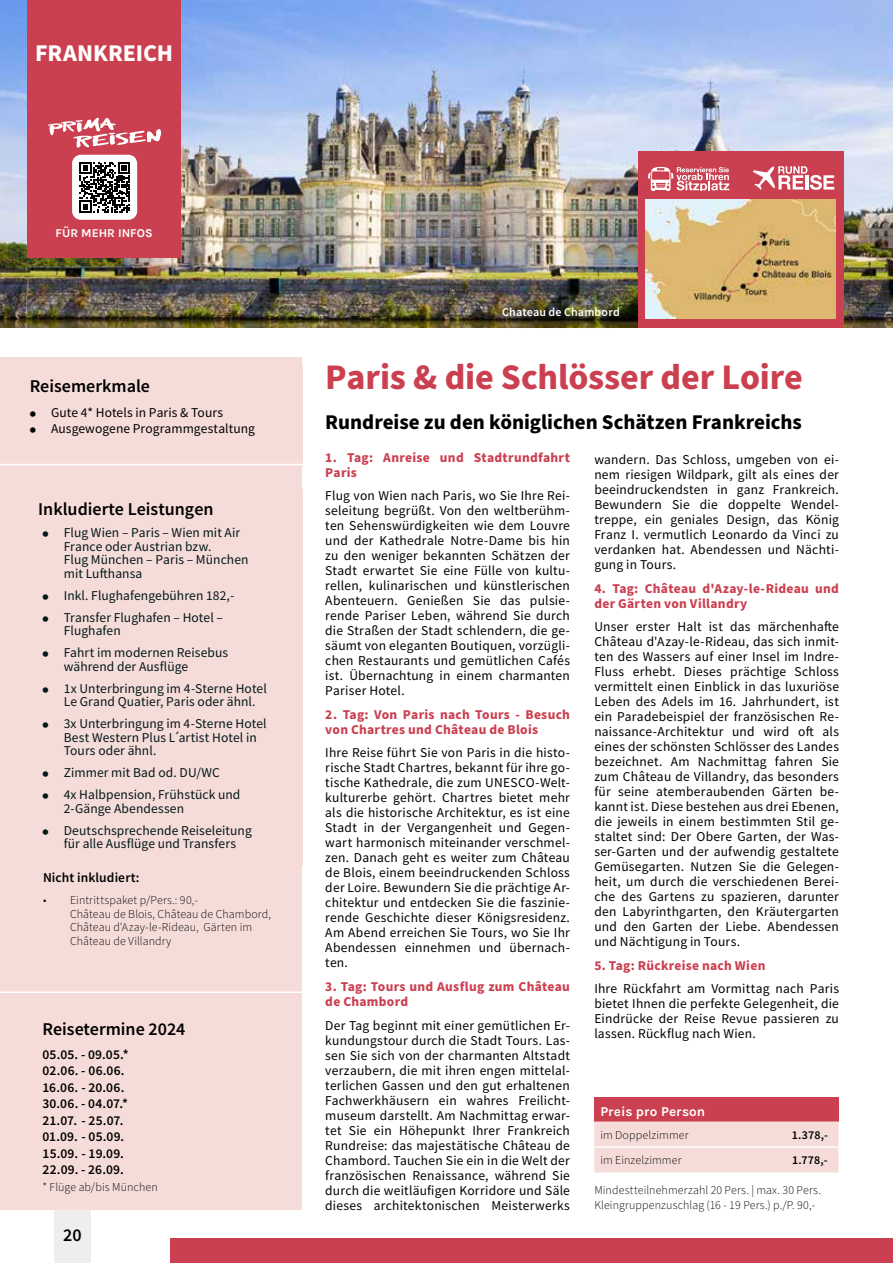
<style>
.page{position:relative;width:893px;height:1263px;background:#fff}
.page>*{position:absolute;margin:0;border:0;box-sizing:border-box;transform-origin:0 0}
.t1{font:700 36px "Source Sans Pro";letter-spacing:-.005em;color:#cb4050}
.t2{font:700 24px "Source Sans Pro";letter-spacing:-.005em;color:#fff}
.t3{font:700 21px "Source Sans Pro";color:#000}
.t4{font:600 18px "Source Sans Pro";color:#000}
.t5{font:13.5px/15px "Source Sans Pro";letter-spacing:.015em;color:#000;text-align:justify}
.t6{font:13.5px/22px "Source Sans Pro";letter-spacing:.005em;color:#031719}
.t7{font:700 13.5px/15px "Source Sans Pro";letter-spacing:.02em;color:#cb4050}
.t8{font:600 13.5px/16.5px "Source Sans Pro";letter-spacing:.015em;color:#000}
.t9{font:700 13.5px "Karla";letter-spacing:.005em;color:#fff}
.t10{font:300 12px/13.5px "Source Sans Pro";letter-spacing:.005em;color:#000}
.t11{font:600 12px "Source Sans Pro";letter-spacing:.01em;color:#fff}
.t12{font:600 12px "Source Sans Pro";letter-spacing:.005em;color:#000}
.t13{font:700 12px "Karla";color:#fff}
.s1{font-family:"Californian FB"}
</style>
<div class="page">
<div style="left:170px;top:1238px;width:723px;height:25px;background:#cb4050"></div>
<div style="left:0;top:357px;width:302px;height:853px;background:#f5dcd9"></div>
<img style="left:0;top:0;width:893px;height:328px">
<div style="left:28px;top:0;width:153px;height:257px;background:#cb4050"></div>
<svg style="left:48px;top:118px;width:113px;height:30px"></svg>
<div style="left:72px;top:155px;width:65px;height:65px;background:#fff;border-radius:9px"></div>
<svg style="left:79px;top:162px;width:51px;height:51px"></svg>
<div style="left:0;top:489px;width:303px;height:376px;background:#f5dcd9"></div>
<div style="left:594px;top:1097px;width:244px;height:24px;background:#cb4050"></div>
<div style="left:594px;top:1121px;width:244px;height:51px;background:#f5dcd9"></div>
<hr style="left:594px;top:1146px;width:187px;height:2px;background:#fff">
<hr style="left:781px;top:1146px;width:57px;height:2px;background:#fff">
<div style="left:638px;top:151px;width:206px;height:176px;background:#cb4050"></div>
<img style="left:646px;top:199px;width:190px;height:120px">
<svg style="left:753px;top:166px;width:81px;height:24px"></svg>
<svg style="left:648px;top:167px;width:81px;height:23px"></svg>
<hr style="left:0;top:464px;width:311px;height:1px;background:#fff">
<hr style="left:0;top:991px;width:303px;height:2px;background:#fff">
<div style="left:501px;top:306px;width:132px;height:24px;background:#000;opacity:.4"></div>
<div style="left:54px;top:1210px;width:37px;height:53px;background:#eee"></div>
<h2 class="t2" style="left:35px;top:36px;width:139px">FRANKREICH</h2>
<p class="t13" style="left:56px;top:226px;width:99px">FÜR MEHR INFOS</p>
<h3 class="t4" style="left:30px;top:375px;width:122px">Reisemerkmale</h3>
<p class="t5" style="left:30px;top:404px;width:227px;line-height:16.5px"><span class="s1">Ū</span> Gute 4* Hotels in Paris &amp; Tours<br><span class="s1">Ū</span> Ausgewogene Programmgestaltung</p>
<h3 class="t4" style="left:38px;top:498px;width:177px">Inkludierte Leistungen</h3>
<p class="t6" style="left:64px;top:526px;width:186px;line-height:13.5px;text-indent:-21px"><span class="s1">Ū</span> Flug Wien – Paris – Wien mit Air<br>France oder Austrian bzw.<br>Flug München – Paris – München mit Lufthansa</p>
<p class="t6" style="left:43px;top:584px;width:193px"><span class="s1">Ū</span> Inkl. Flughafengebühren 182,-<br><span class="s1">Ū</span> Transfer Flughafen – Hotel –</p>
<p class="t6" style="left:43px;top:620px;width:187px;text-indent:21px">Flughafen<br><span class="s1">Ū</span> Fahrt im modernen Reisebus</p>
<p class="t6" style="left:43px;top:655px;width:226px;text-indent:21px">während der Ausflüge<br><span class="s1">Ū</span> 1x Unterbringung im 4-Sterne Hotel</p>
<p class="t6" style="left:43px;top:691px;width:226px;text-indent:21px">Le Grand Quatier, Paris oder ähnl.<br><span class="s1">Ū</span> 3x Unterbringung im 4-Sterne Hotel</p>
<p class="t6" style="left:64px;top:730px;width:194px;line-height:13.5px">Best Western Plus L´artist Hotel in<br>Tours oder ähnl.</p>
<p class="t6" style="left:43px;top:762px;width:199px"><span class="s1">Ū</span> Zimmer mit Bad od. DU/WC<br><span class="s1">Ū</span> 4x Halbpension, Frühstück und</p>
<p class="t6" style="left:43px;top:797px;width:211px;text-indent:21px">2-Gänge Abendessen<br><span class="s1">Ū</span> Deutschsprechende Reiseleitung</p>
<p class="t6" style="left:64px;top:833px;width:174px">für alle Ausflüge und Transfers</p>
<p class="t8" style="left:43px;top:869px;width:98px">Nicht inkludiert:</p>
<p class="t10" style="left:70px;top:894px;width:202px;text-indent:-27px">• Eintrittspaket p/Pers.: 90,-<br>Château de Blois, Château de Chambord,<br>Château d'Azay-le-Rideau, Gärten im<br>Château de Villandry</p>
<h3 class="t4" style="left:43px;top:1017px;width:144px">Reisetermine 2024</h3>
<p class="t8" style="left:43px;top:1046px;width:88px">05.05. - 09.05.*<br>02.06. - 06.06.<br>16.06. - 20.06.<br>30.06. - 04.07.*<br>21.07. - 25.07.<br>01.09. - 05.09.<br>15.09. - 19.09.<br>22.09. - 26.09.</p>
<p class="t10" style="left:43px;top:1180px;width:117px">* Flüge ab/bis München</p>
<h3 class="t4" style="left:63px;top:1223px;width:20px">20</h3>
<p class="t11" style="left:502px;top:304px;width:119px">Chateau de Chambord</p>
<h1 class="t1" style="left:325px;top:352px;width:479px">Paris &amp; die Schlösser der Loire</h1>
<h3 class="t3" style="left:325px;top:407px;width:478px">Rundreise zu den königlichen Schätzen Frankreichs</h3>
<p class="t7" style="left:325px;top:450px;width:246px">1. Tag: Anreise und Stadtrundfahrt<br>Paris</p>
<p class="t5" style="left:325px;top:488px;width:246px">Flug von Wien nach Paris, wo Sie Ihre Rei&shy;seleitung begrüßt. Von den weltberühm&shy;ten Sehenswürdigkeiten wie dem Louvre und der Kathedrale Notre-Dame bis hin zu den weniger bekannten Schätzen der Stadt erwartet Sie eine Fülle von kultu&shy;rellen, kulinarischen und künstlerischen Abenteuern. Genießen Sie das pulsie&shy;rende Pariser Leben, während Sie durch die Straßen der Stadt schlendern, die ge&shy;säumt von eleganten Boutiquen, vorzügli&shy;chen Restaurants und gemütlichen Cafés ist. Übernachtung in einem charmanten Pariser Hotel.</p>
<p class="t7" style="left:325px;top:707px;width:246px">2. Tag: Von Paris nach Tours - Besuch von Chartres und Château de Blois</p>
<p class="t5" style="left:325px;top:745px;width:246px">Ihre Reise führt Sie von Paris in die histo&shy;rische Stadt Chartres, bekannt für ihre go&shy;tische Kathedrale, die zum UNESCO-Welt&shy;kulturerbe gehört. Chartres bietet mehr als die historische Architektur, es ist eine Stadt in der Vergangenheit und Gegen&shy;wart harmonisch miteinander verschmel&shy;zen. Danach geht es weiter zum Château de Blois, einem beeindruckenden Schloss der Loire. Bewundern Sie die prächtige Ar&shy;chitektur und entdecken Sie die faszinie&shy;rende Geschichte dieser Königsresidenz.<br>Am Abend erreichen Sie Tours, wo Sie Ihr Abendessen einnehmen und übernach&shy;ten.</p>
<p class="t7" style="left:325px;top:979px;width:246px">3. Tag: Tours und Ausflug zum Château de Chambord</p>
<p class="t5" style="left:325px;top:1017px;width:246px">Der Tag beginnt mit einer gemütlichen Er&shy;kundungstour durch die Stadt Tours. Las&shy;sen Sie sich von der charmanten Altstadt verzaubern, die mit ihren engen mittelal&shy;terlichen Gassen und den gut erhaltenen Fachwerkhäusern ein wahres Freilicht&shy;museum darstellt. Am Nachmittag erwar&shy;tet Sie ein Höhepunkt Ihrer Frankreich Rundreise: das majestätische Château de Chambord. Tauchen Sie ein in die Welt der französischen Renaissance, während Sie durch die weitläufigen Korridore und Säle dieses architektonischen Meisterwerks</p>
<p class="t5" style="left:594px;top:452px;width:246px">wandern. Das Schloss, umgeben von ei&shy;nem riesigen Wildpark, gilt als eines der beeindruckendsten in ganz Frankreich.<br>Bewundern Sie die doppelte Wendel&shy;treppe, ein geniales Design, das König Franz I. vermutlich Leonardo da Vinci zu verdanken hat. Abendessen und Nächti&shy;gung in Tours.</p>
<p class="t7" style="left:594px;top:581px;width:246px">4. Tag: Château d'Azay-le-Rideau und der Gärten von Villandry</p>
<p class="t5" style="left:594px;top:619px;width:246px">Unser erster Halt ist das märchenhafte Château d'Azay-le-Rideau, das sich inmit&shy;ten des Wassers auf einer Insel im Indre-Fluss erhebt. Dieses prächtige Schloss vermittelt einen Einblick in das luxuriöse Leben des Adels im 16. Jahrhundert, ist ein Paradebeispiel der französischen Re&shy;naissance-Architektur und wird oft als eines der schönsten Schlösser des Landes bezeichnet. Am Nachmittag fahren Sie zum Château de Villandry, das besonders für seine atemberaubenden Gärten be&shy;kannt ist. Diese bestehen aus drei Ebenen, die jeweils in einem bestimmten Stil ge&shy;staltet sind: Der Obere Garten, der Was&shy;ser-Garten und der aufwendig gestaltete Gemüsegarten. Nutzen Sie die Gelegen&shy;heit, um durch die verschiedenen Berei&shy;che des Gartens zu spazieren, darunter den Labyrinthgarten, den Kräutergarten und den Garten der Liebe. Abendessen und Nächtigung in Tours.</p>
<p class="t7" style="left:594px;top:958px;width:173px">5. Tag: Rückreise nach Wien</p>
<p class="t5" style="left:594px;top:981px;width:246px">Ihre Rückfahrt am Vormittag nach Paris bietet Ihnen die perfekte Gelegenheit, die Eindrücke der Reise Revue passieren zu lassen. Rückflug nach Wien.</p>
<p class="t9" style="left:600px;top:1103px;width:106px">Preis pro Person</p>
<p class="t10" style="left:600px;top:1128px;width:90px">im Doppelzimmer</p>
<p class="t12" style="left:792px;top:1127px;width:38px">1.378,-</p>
<p class="t10" style="left:600px;top:1154px;width:83px">im Einzelzimmer</p>
<p class="t12" style="left:792px;top:1153px;width:37px">1.778,-</p>
<p class="t10" style="left:594px;top:1184px;width:228px;line-height:14.4px">Mindestteilnehmerzahl 20 Pers. | max. 30 Pers.<br>Kleingruppenzuschlag (16 - 19 Pers.) p./P. 90,-</p>
</div>
